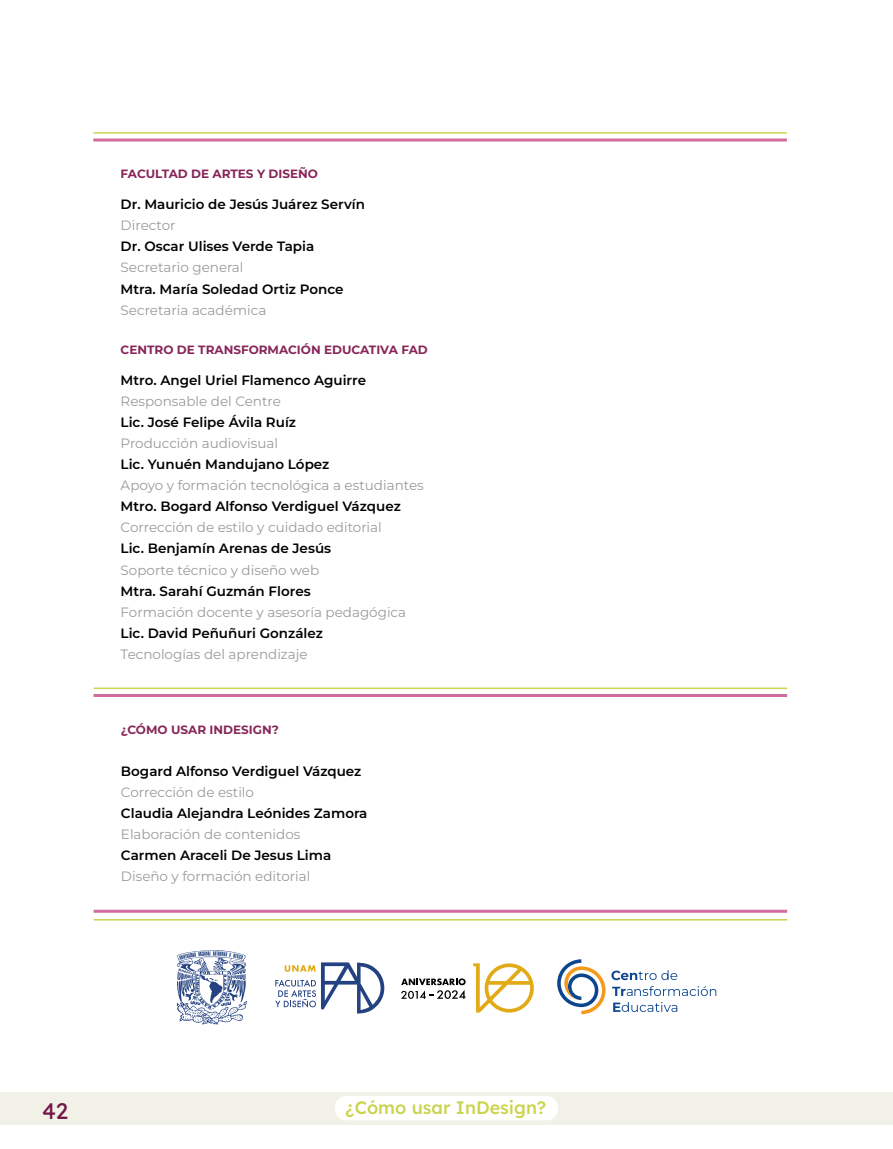
<style>
.page{position:relative;width:893px;height:1149px;background:#fff}
.page>*{position:absolute;margin:0;border:0;box-sizing:border-box;transform-origin:0 0}
.t1{font:22.5px "Lexend";color:#721747}
.t2{font:500 18px "Lexend";color:#cad44d}
.t3{font:600 13.5px "Montserrat";color:#000}
.t4{font:13.5px "Montserrat";color:#9a9a9c}
.t5{font:700 12px "Montserrat";color:#872759}
</style>
<div class="page">
<div style="left:1px;top:1091px;width:892px;height:32px;background:#f2f1e8"></div>
<div style="left:335px;top:1095px;width:223px;height:24px;background:#fff;border-radius:11px"></div>
<hr style="left:892px;top:0;width:1px;height:1148px;background:#721747">
<hr style="left:93px;top:138px;width:694px;height:3px;background:#d16c9e">
<hr style="left:93px;top:132px;width:694px;height:1px;background:#cad44d">
<hr style="left:94px;top:909px;width:693px;height:3px;background:#d16c9e">
<hr style="left:94px;top:918px;width:693px;height:2px;background:#cad44d">
<svg style="left:275px;top:962px;width:109px;height:51px"></svg>
<svg style="left:401px;top:978px;width:65px;height:20px"></svg>
<svg style="left:473px;top:963px;width:61px;height:49px"></svg>
<svg style="left:177px;top:950px;width:71px;height:74px"></svg>
<svg style="left:557px;top:959px;width:159px;height:54px"></svg>
<hr style="left:94px;top:693px;width:693px;height:3px;background:#d16c9e">
<hr style="left:94px;top:687px;width:693px;height:1px;background:#cad44d">
<p class="t5" style="left:121px;top:166px;width:199px">FACULTAD DE ARTES Y DISEÑO</p>
<p class="t3" style="left:121px;top:195px;width:246px">Dr. Mauricio de Jesús Juárez Servín</p>
<p class="t4" style="left:121px;top:216px;width:56px">Director</p>
<p class="t3" style="left:121px;top:237px;width:195px">Dr. Oscar Ulises Verde Tapia</p>
<p class="t4" style="left:121px;top:258px;width:124px">Secretario general</p>
<p class="t3" style="left:121px;top:279px;width:224px">Mtra. María Soledad Ortiz Ponce</p>
<p class="t4" style="left:121px;top:300px;width:147px">Secretaria académica</p>
<p class="t5" style="left:121px;top:341px;width:309px">CENTRO DE TRANSFORMACIÓN EDUCATIVA FAD</p>
<p class="t3" style="left:121px;top:371px;width:247px">Mtro. Angel Uriel Flamenco Aguirre</p>
<p class="t4" style="left:121px;top:392px;width:162px">Responsable del Centre</p>
<p class="t3" style="left:121px;top:413px;width:177px">Lic. José Felipe Ávila Ruíz</p>
<p class="t4" style="left:121px;top:434px;width:159px">Producción audiovisual</p>
<p class="t3" style="left:121px;top:455px;width:210px">Lic. Yunuén Mandujano López</p>
<p class="t4" style="left:121px;top:476px;width:305px">Apoyo y formación tecnológica a estudiantes</p>
<p class="t3" style="left:121px;top:497px;width:282px">Mtro. Bogard Alfonso Verdiguel Vázquez</p>
<p class="t4" style="left:121px;top:518px;width:263px">Corrección de estilo y cuidado editorial</p>
<p class="t3" style="left:121px;top:539px;width:212px">Lic. Benjamín Arenas de Jesús</p>
<p class="t4" style="left:121px;top:560px;width:200px">Soporte técnico y diseño web</p>
<p class="t3" style="left:121px;top:581px;width:192px">Mtra. Sarahí Guzmán Flores</p>
<p class="t4" style="left:121px;top:602px;width:287px">Formación docente y asesoría pedagógica</p>
<p class="t3" style="left:121px;top:623px;width:204px">Lic. David Peñuñuri González</p>
<p class="t4" style="left:121px;top:644px;width:189px">Tecnologías del aprendizaje</p>
<p class="t5" style="left:121px;top:721px;width:159px">¿CÓMO USAR INDESIGN?</p>
<p class="t3" style="left:121px;top:761px;width:242px">Bogard Alfonso Verdiguel Vázquez</p>
<p class="t4" style="left:121px;top:782px;width:135px">Corrección de estilo</p>
<p class="t3" style="left:121px;top:803px;width:248px">Claudia Alejandra Leónides Zamora</p>
<p class="t4" style="left:121px;top:824px;width:181px">Elaboración de contenidos</p>
<p class="t3" style="left:121px;top:845px;width:212px">Carmen Araceli De Jesus Lima</p>
<p class="t4" style="left:121px;top:866px;width:191px">Diseño y formación editorial</p>
<h1 class="t1" style="left:42px;top:1094px;width:27px">42</h1>
<h2 class="t2" style="left:345px;top:1093px;width:202px">¿Cómo usar InDesign?</h2>
</div>
